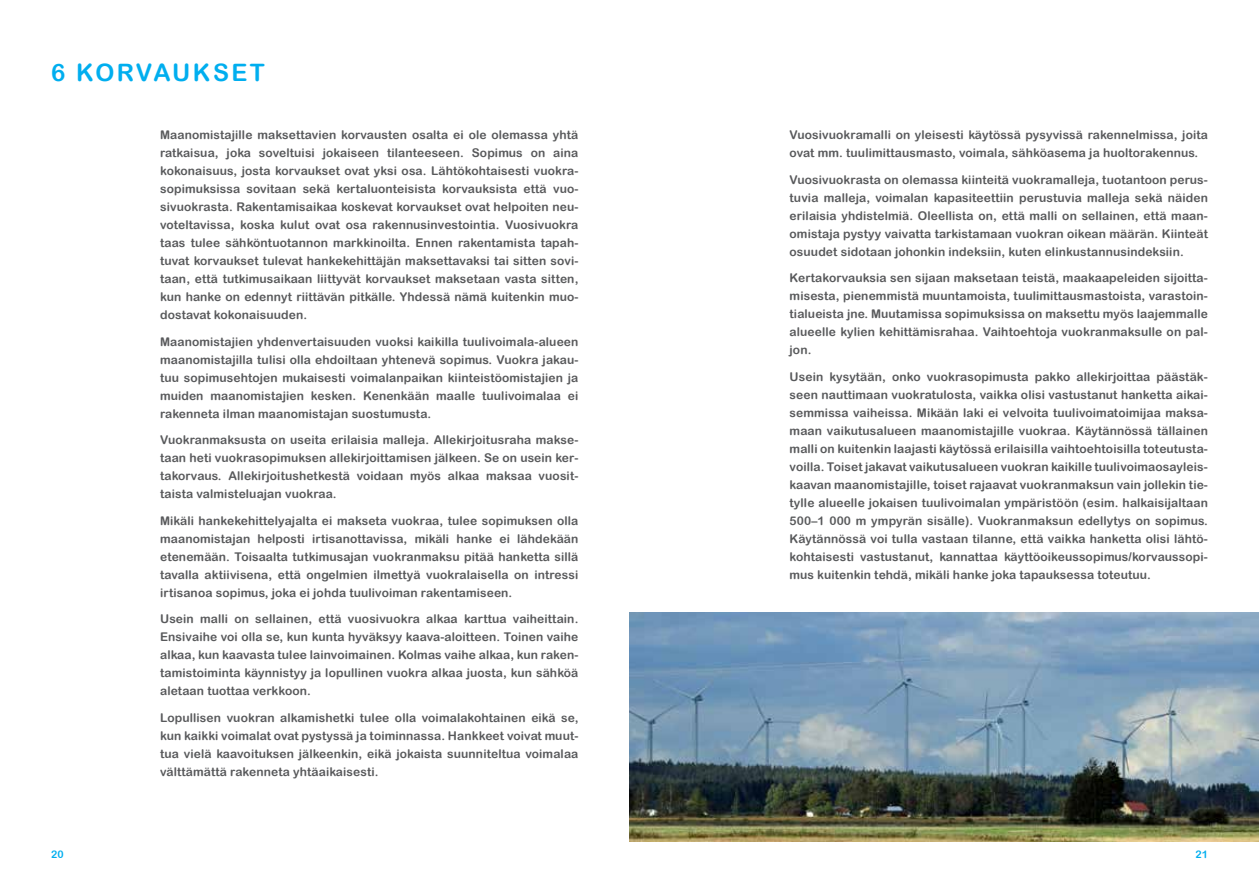
<style>
.page{position:relative;width:1259px;height:893px;background:#fff}
.page>*{position:absolute;margin:0;border:0;box-sizing:border-box;transform-origin:0 0}
.t1{font:24px "Arial Rounded MT Bold";letter-spacing:.1em;color:#00aeef}
.t2{font:12px/18px "Arial Rounded MT Bold";letter-spacing:.01em;color:#58595b;text-align:justify}
.t3{font:10.5px "Arial Rounded MT Bold";color:#00aeef}
</style>
<div class="page">
<img style="left:629px;top:612px;width:630px;height:230px">
<h1 class="t1" style="left:51px;top:59px;width:215px">6 KORVAUKSET</h1>
<p class="t2" style="left:160px;top:126px;width:420px">Maanomistajille maksettavien korvausten osalta ei ole olemassa yhtä ratkaisua, joka soveltuisi jokaiseen tilanteeseen. Sopimus on aina kokonaisuus, josta korvaukset ovat yksi osa. Lähtökohtaisesti vuokra&shy;sopimuksissa sovitaan sekä kertaluonteisista korvauksista että vuo&shy;sivuokrasta. Rakentamisaikaa koskevat korvaukset ovat helpoiten neu&shy;voteltavissa, koska kulut ovat osa rakennusinvestointia. Vuosivuokra taas tulee sähköntuotannon markkinoilta. Ennen rakentamista tapah&shy;tuvat korvaukset tulevat hankekehittäjän maksettavaksi tai sitten sovi&shy;taan, että tutkimusaikaan liittyvät korvaukset maksetaan vasta sitten, kun hanke on edennyt riittävän pitkälle. Yhdessä nämä kuitenkin muo&shy;dostavat kokonaisuuden.</p>
<p class="t2" style="left:160px;top:332px;width:420px">Maanomistajien yhdenvertaisuuden vuoksi kaikilla tuulivoimala-alueen maanomistajilla tulisi olla ehdoiltaan yhtenevä sopimus. Vuokra jakau&shy;tuu sopimusehtojen mukaisesti voimalanpaikan kiinteistöomistajien ja muiden maanomistajien kesken. Kenenkään maalle tuulivoimalaa ei rakenneta ilman maanomistajan suostumusta.</p>
<p class="t2" style="left:160px;top:431px;width:420px">Vuokranmaksusta on useita erilaisia malleja. Allekirjoitusraha makse&shy;taan heti vuokrasopimuksen allekirjoittamisen jälkeen. Se on usein ker&shy;takorvaus. Allekirjoitushetkestä voidaan myös alkaa maksaa vuosit&shy;taista valmisteluajan vuokraa.</p>
<p class="t2" style="left:160px;top:511px;width:420px">Mikäli hankekehittelyajalta ei makseta vuokraa, tulee sopimuksen olla maanomistajan helposti irtisanottavissa, mikäli hanke ei lähdekään etenemään. Toisaalta tutkimusajan vuokranmaksu pitää hanketta sillä tavalla aktiivisena, että ongelmien ilmettyä vuokralaisella on intressi irtisanoa sopimus, joka ei johda tuulivoiman rakentamiseen.</p>
<p class="t2" style="left:160px;top:610px;width:420px">Usein malli on sellainen, että vuosivuokra alkaa karttua vaiheittain.<br>Ensivaihe voi olla se, kun kunta hyväksyy kaava-aloitteen. Toinen vaihe alkaa, kun kaavasta tulee lainvoimainen. Kolmas vaihe alkaa, kun raken&shy;tamistoiminta käynnistyy ja lopullinen vuokra alkaa juosta, kun sähköä aletaan tuottaa verkkoon.</p>
<p class="t2" style="left:160px;top:708px;width:420px">Lopullisen vuokran alkamishetki tulee olla voimalakohtainen eikä se, kun kaikki voimalat ovat pystyssä ja toiminnassa. Hankkeet voivat muut&shy;tua vielä kaavoituksen jälkeenkin, eikä jokaista suunniteltua voimalaa välttämättä rakenneta yhtäaikaisesti.</p>
<p class="t2" style="left:789px;top:126px;width:420px">Vuosivuokramalli on yleisesti käytössä pysyvissä rakennelmissa, joita ovat mm. tuulimittausmasto, voimala, sähköasema ja huoltorakennus.</p>
<p class="t2" style="left:789px;top:170px;width:420px">Vuosivuokrasta on olemassa kiinteitä vuokramalleja, tuotantoon perus&shy;tuvia malleja, voimalan kapasiteettiin perustuvia malleja sekä näiden erilaisia yhdistelmiä. Oleellista on, että malli on sellainen, että maan&shy;omistaja pystyy vaivatta tarkistamaan vuokran oikean määrän. Kiinteät osuudet sidotaan johonkin indeksiin, kuten elinkustannusindeksiin.</p>
<p class="t2" style="left:789px;top:269px;width:420px">Kertakorvauksia sen sijaan maksetaan teistä, maakaapeleiden sijoitta&shy;misesta, pienemmistä muuntamoista, tuulimittausmastoista, varastoin&shy;tialueista jne. Muutamissa sopimuksissa on maksettu myös laajemmalle alueelle kylien kehittämisrahaa. Vaihtoehtoja vuokranmaksulle on pal&shy;jon.</p>
<p class="t2" style="left:789px;top:367px;width:420px">Usein kysytään, onko vuokrasopimusta pakko allekirjoittaa päästäk&shy;seen nauttimaan vuokratulosta, vaikka olisi vastustanut hanketta aikai&shy;semmissa vaiheissa. Mikään laki ei velvoita tuulivoimatoimijaa maksa&shy;maan vaikutusalueen maanomistajille vuokraa. Käytännössä tällainen malli on kuitenkin laajasti käytössä erilaisilla vaihtoehtoisilla toteutusta&shy;voilla. Toiset jakavat vaikutusalueen vuokran kaikille tuulivoimaosayleis&shy;kaavan maanomistajille, toiset rajaavat vuokranmaksun vain jollekin tie&shy;tylle alueelle jokaisen tuulivoimalan ympäristöön (esim. halkaisijaltaan 500–1 000 m ympyrän sisälle). Vuokranmaksun edellytys on sopimus.<br>Käytännössä voi tulla vastaan tilanne, että vaikka hanketta olisi lähtö&shy;kohtaisesti vastustanut, kannattaa käyttöoikeussopimus/korvaussopi&shy;mus kuitenkin tehdä, mikäli hanke joka tapauksessa toteutuu.</p>
<p class="t3" style="left:51px;top:848px;width:14px">20</p>
<p class="t3" style="left:1195px;top:848px;width:14px">21</p>
</div>
